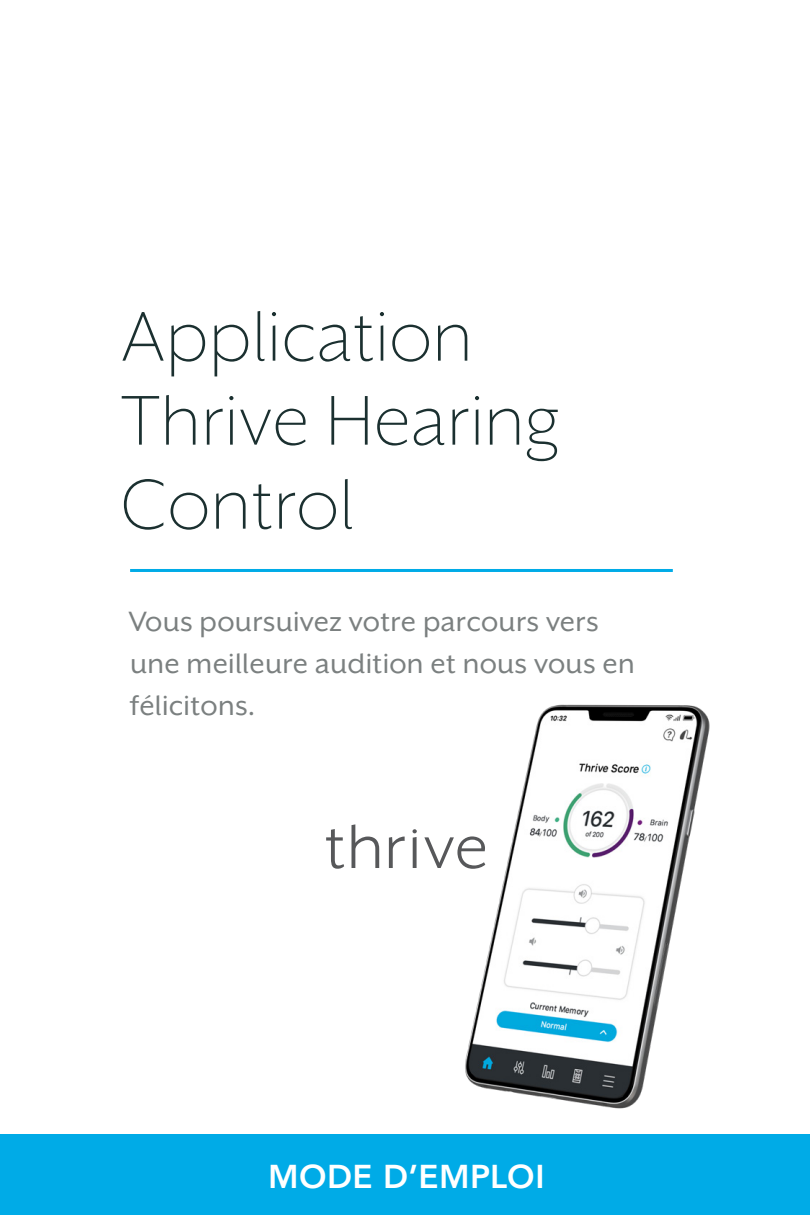
<style>
.page{position:relative;width:810px;height:1215px;background:#fff}
.page>*{position:absolute;margin:0;border:0;box-sizing:border-box;transform-origin:0 0}
.Cover_title{font:300 81px/84px "Mr Eaves XL San OT";letter-spacing:.01em;color:#1b3030}
.SPEC_PAGE_Tech_Level{font:800 33px "Avenir";letter-spacing:.015em;color:#fff}
.Cover_subhead{font:32.1px/41.7px "Mr Eaves XL San OT";letter-spacing:.01em;color:#7b8080}
</style>
<div class="page">
<hr style="left:130px;top:569px;width:543px;height:3px;background:#00abe7">
<div style="left:0;top:1135px;width:810px;height:80px;background:#00abe7"></div>
<svg style="left:326px;top:829px;width:18px;height:40px"></svg>
<svg style="left:352px;top:824px;width:27px;height:44px"></svg>
<svg style="left:389px;top:837px;width:16px;height:31px"></svg>
<svg style="left:413px;top:837px;width:4px;height:31px"></svg>
<svg style="left:424px;top:837px;width:8px;height:18px"></svg>
<svg style="left:413px;top:829px;width:4px;height:4px"></svg>
<img style="left:432px;top:704px;width:306px;height:431px">
<p class="Cover_title" style="left:121px;top:294px;width:441px">Application<br>Thrive Hearing<br>Control</p>
<p class="Cover_subhead" style="left:129px;top:601px;width:508px">Vous poursuivez votre parcours vers une meilleure audition et nous vous en félicitons.</p>
<p class="SPEC_PAGE_Tech_Level" style="left:268px;top:1150px;width:278px">MODE D’EMPLOI</p>
</div>
